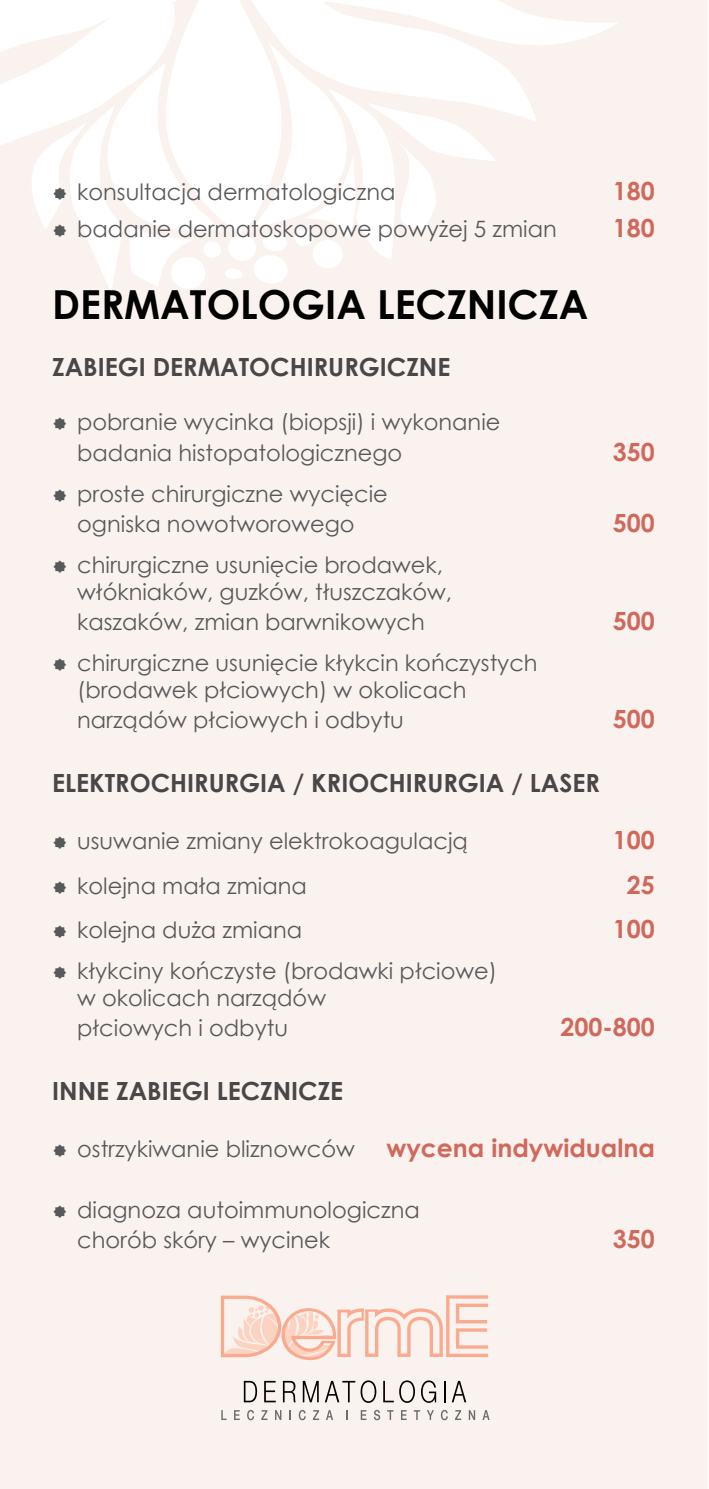
<style>
.page{position:relative;width:709px;height:1489px;background:#fff}
.page>*{position:absolute;margin:0;border:0;box-sizing:border-box;transform-origin:0 0}
.t1{font:700 40px "Century Gothic";color:#000}
.t2{font:700 25px "Century Gothic";color:#484647}
.t3{font:700 25px "Century Gothic";color:#d1685c}
.t4{font:22.5px "Century Gothic";color:#58595b}
</style>
<div class="page">
<div style="left:0;top:0;width:707px;height:1488px;background:#faf2ee"></div>
<svg style="left:0;top:0;width:617px;height:145px"></svg>
<svg style="left:221px;top:1410px;width:5px;height:9px"></svg>
<svg style="left:234px;top:1410px;width:6px;height:9px"></svg>
<svg style="left:247px;top:1409px;width:7px;height:11px"></svg>
<svg style="left:261px;top:1410px;width:6px;height:9px"></svg>
<svg style="left:275px;top:1410px;width:6px;height:9px"></svg>
<svg style="left:289px;top:1410px;width:2px;height:9px"></svg>
<svg style="left:299px;top:1409px;width:7px;height:11px"></svg>
<svg style="left:313px;top:1410px;width:6px;height:9px"></svg>
<svg style="left:326px;top:1410px;width:7px;height:9px"></svg>
<svg style="left:361px;top:1410px;width:5px;height:9px"></svg>
<svg style="left:374px;top:1410px;width:6px;height:10px"></svg>
<svg style="left:387px;top:1410px;width:6px;height:9px"></svg>
<svg style="left:401px;top:1410px;width:6px;height:9px"></svg>
<svg style="left:414px;top:1410px;width:6px;height:9px"></svg>
<svg style="left:427px;top:1410px;width:7px;height:9px"></svg>
<svg style="left:441px;top:1409px;width:7px;height:11px"></svg>
<svg style="left:455px;top:1410px;width:6px;height:9px"></svg>
<svg style="left:469px;top:1410px;width:6px;height:9px"></svg>
<svg style="left:482px;top:1410px;width:7px;height:9px"></svg>
<svg style="left:220px;top:1295px;width:268px;height:65px"></svg>
<svg style="left:244px;top:1380px;width:13px;height:22px"></svg>
<svg style="left:264px;top:1380px;width:12px;height:22px"></svg>
<svg style="left:283px;top:1380px;width:13px;height:22px"></svg>
<svg style="left:303px;top:1380px;width:16px;height:22px"></svg>
<svg style="left:325px;top:1380px;width:51px;height:22px"></svg>
<svg style="left:383px;top:1380px;width:32px;height:22px"></svg>
<svg style="left:421px;top:1380px;width:15px;height:22px"></svg>
<svg style="left:444px;top:1381px;width:1px;height:21px"></svg>
<svg style="left:452px;top:1380px;width:14px;height:22px"></svg>
<svg style="left:20px;top:0;width:476px;height:290px"></svg>
<p class="t4" style="left:77px;top:176px;width:320px">konsultacja dermatologiczna</p>
<p class="t3" style="left:613px;top:172px;width:44px">180</p>
<p class="t4" style="left:77px;top:213px;width:481px">badanie dermatoskopowe powyżej 5 zmian</p>
<p class="t3" style="left:613px;top:209px;width:44px">180</p>
<p class="t1" style="left:52px;top:274px;width:537px">DERMATOLOGIA LECZNICZA</p>
<p class="t2" style="left:52px;top:348px;width:400px">ZABIEGI DERMATOCHIRURGICZNE</p>
<p class="t4" style="left:77px;top:406px;width:425px">pobranie wycinka (biopsji) i wykonanie</p>
<p class="t4" style="left:77px;top:436px;width:326px">badania histopatologicznego</p>
<p class="t3" style="left:613px;top:432px;width:44px">350</p>
<p class="t4" style="left:77px;top:478px;width:312px">proste chirurgiczne wycięcie</p>
<p class="t4" style="left:77px;top:508px;width:279px">ogniska nowotworowego</p>
<p class="t3" style="left:613px;top:503px;width:44px">500</p>
<p class="t4" style="left:77px;top:549px;width:367px">chirurgiczne usunięcie brodawek,</p>
<p class="t4" style="left:77px;top:576px;width:376px">włókniaków, guzków, tłuszczaków,</p>
<p class="t4" style="left:77px;top:606px;width:349px">kaszaków, zmian barwnikowych</p>
<p class="t3" style="left:613px;top:602px;width:44px">500</p>
<p class="t4" style="left:77px;top:647px;width:462px">chirurgiczne usunięcie kłykcin kończystych</p>
<p class="t4" style="left:77px;top:674px;width:391px">(brodawek płciowych) w okolicach</p>
<p class="t4" style="left:77px;top:704px;width:328px">narządów płciowych i odbytu</p>
<p class="t3" style="left:613px;top:700px;width:44px">500</p>
<p class="t2" style="left:52px;top:764px;width:549px">ELEKTROCHIRURGIA / KRIOCHIRURGIA / LASER</p>
<p class="t4" style="left:77px;top:825px;width:392px">usuwanie zmiany elektrokoagulacją</p>
<p class="t3" style="left:613px;top:821px;width:44px">100</p>
<p class="t4" style="left:77px;top:869px;width:231px">kolejna mała zmiana</p>
<p class="t3" style="left:627px;top:865px;width:29px">25</p>
<p class="t4" style="left:77px;top:913px;width:226px">kolejna duża zmiana</p>
<p class="t3" style="left:613px;top:909px;width:44px">100</p>
<p class="t4" style="left:77px;top:955px;width:421px">kłykciny kończyste (brodawki płciowe)</p>
<p class="t4" style="left:77px;top:982px;width:250px">w okolicach narządów</p>
<p class="t4" style="left:77px;top:1012px;width:212px">płciowych i odbytu</p>
<p class="t3" style="left:560px;top:1007px;width:96px">200-800</p>
<p class="t2" style="left:52px;top:1071px;width:292px">INNE ZABIEGI LECZNICZE</p>
<p class="t4" style="left:77px;top:1133px;width:279px">ostrzykiwanie bliznowców</p>
<p class="t3" style="left:386px;top:1128px;width:270px">wycena indywidualna</p>
<p class="t4" style="left:77px;top:1194px;width:344px">diagnoza autoimmunologiczna</p>
<p class="t4" style="left:77px;top:1224px;width:254px">chorób skóry – wycinek</p>
<p class="t3" style="left:613px;top:1220px;width:44px">350</p>
</div>
